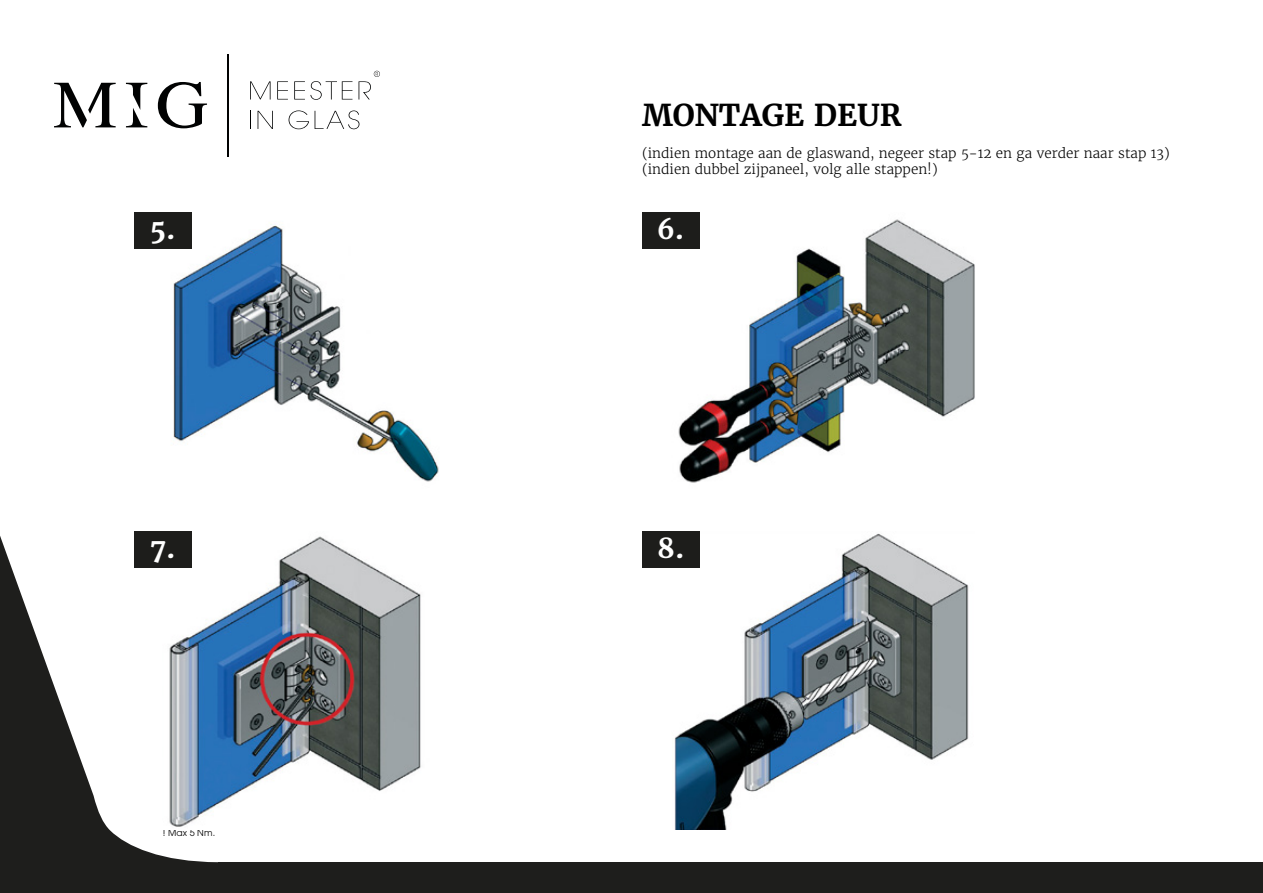
<style>
.page{position:relative;width:1263px;height:893px;background:#fff}
.page>*{position:absolute;margin:0;border:0;box-sizing:border-box;transform-origin:0 0}
.t1{font:700 30px "Merriweather";color:#000}
.t2{font:700 27px "Merriweather";color:#fff}
.t3{font:300 13.5px/16.2px "Merriweather";color:#000}
.t4{font:9px "ITC Avant Garde Pro";color:#000}
</style>
<div class="page">
<svg style="left:250px;top:81px;width:21px;height:19px"></svg>
<svg style="left:277px;top:81px;width:11px;height:19px"></svg>
<svg style="left:294px;top:81px;width:58px;height:19px"></svg>
<svg style="left:250px;top:111px;width:1px;height:18px"></svg>
<svg style="left:258px;top:111px;width:15px;height:18px"></svg>
<svg style="left:289px;top:110px;width:20px;height:19px"></svg>
<svg style="left:315px;top:110px;width:44px;height:19px"></svg>
<hr style="left:227px;top:54px;width:1px;height:102px;background:#010202">
<svg style="left:54px;top:83px;width:62px;height:44px"></svg>
<svg style="left:126px;top:83px;width:21px;height:44px"></svg>
<svg style="left:158px;top:82px;width:49px;height:46px"></svg>
<svg style="left:359px;top:71px;width:21px;height:29px"></svg>
<svg style="left:0;top:536px;width:219px;height:357px"></svg>
<div style="left:219px;top:862px;width:1044px;height:31px;background:#1e1e1c"></div>
<img style="left:674px;top:531px;width:295px;height:298px">
<img style="left:163px;top:536px;width:258px;height:293px">
<img style="left:678px;top:213px;width:297px;height:270px">
<img style="left:173px;top:224px;width:266px;height:258px">
<div style="left:134px;top:213px;width:58px;height:36px;background:#1d1d1b"></div>
<div style="left:642px;top:213px;width:57px;height:36px;background:#1d1d1b"></div>
<div style="left:134px;top:531px;width:58px;height:37px;background:#1d1d1b"></div>
<div style="left:642px;top:531px;width:57px;height:37px;background:#1d1d1b"></div>
<h1 class="t1" style="left:642px;top:96px;width:261px">MONTAGE DEUR</h1>
<p class="t3" style="left:642px;top:145px;width:529px">(indien montage aan de glaswand, negeer stap 5-12 en ga verder naar stap 13) (indien dubbel zijpaneel, volg alle stappen!)</p>
<h2 class="t2" style="left:150px;top:212px;width:27px">5.</h2>
<h2 class="t2" style="left:657px;top:212px;width:29px">6.</h2>
<h2 class="t2" style="left:150px;top:531px;width:27px">7.</h2>
<h2 class="t2" style="left:657px;top:531px;width:29px">8.</h2>
<p class="t4" style="left:163px;top:827px;width:54px">! Max 5 Nm.</p>
</div>
